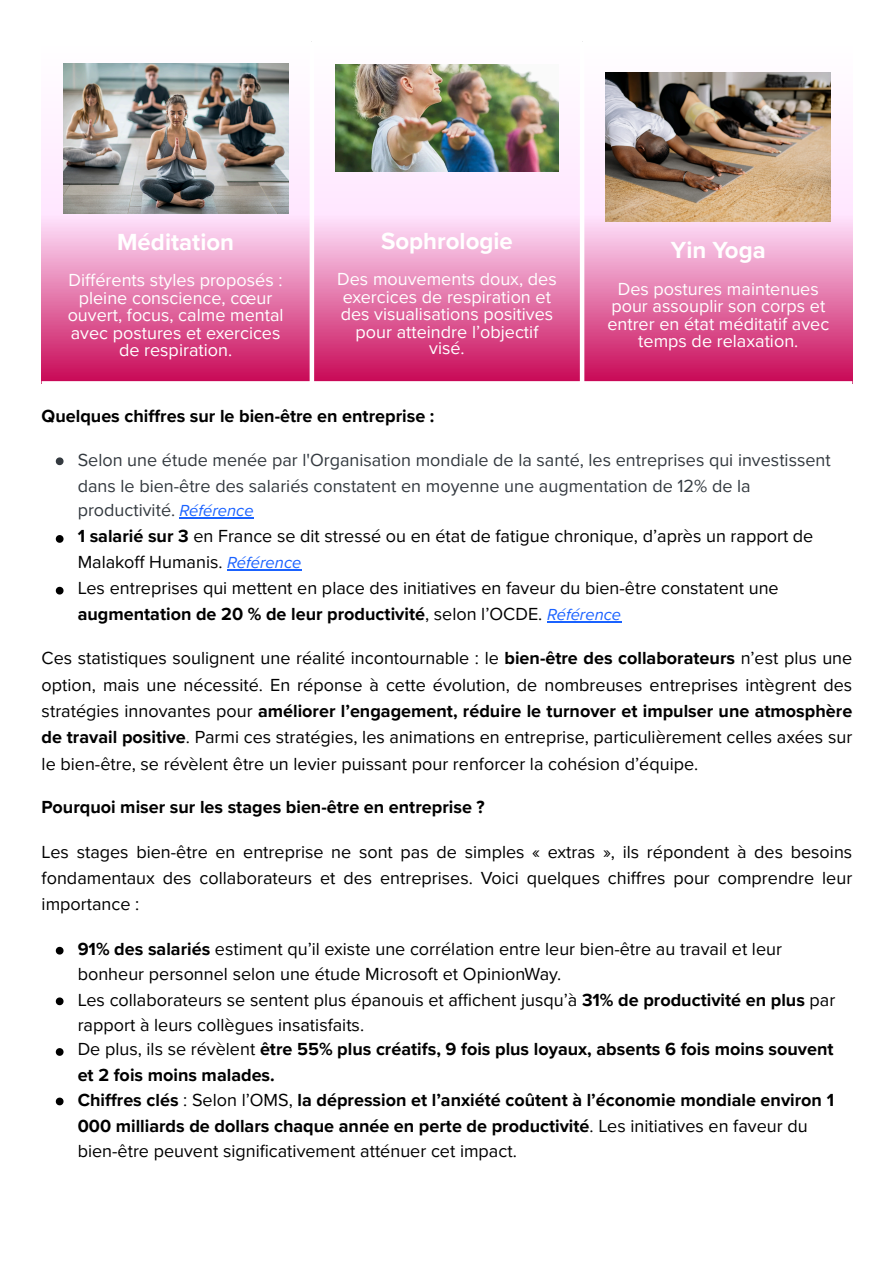
<style>
.page{position:relative;width:894px;height:1263px;background:#fff}
.page>*{position:absolute;margin:0;border:0;box-sizing:border-box;transform-origin:0 0}
.t1{font:700 24px "Proxima Nova";color:#fff}
.t2{font:18px/25.8px "Proxima Nova";color:#000}
.t3{font:700 18px/25.3px "Proxima Nova";color:#000}
.t4{font:18px/17.4px "Proxima Nova";color:#fff;text-align:center}
.t5{font:18px/25.3px "Proxima Nova";color:#343a40}
.s1{font-style:italic;font-size:16.5px;color:#1a62ff}
.s2{font-weight:700}
.s3{font-weight:400}
</style>
<div class="page">
<svg style="left:56px;top:457px;width:7px;height:8px"></svg>
<svg style="left:179px;top:517px;width:75px;height:2px"></svg>
<svg style="left:56px;top:535px;width:7px;height:8px"></svg>
<svg style="left:56px;top:587px;width:7px;height:7px"></svg>
<svg style="left:56px;top:947px;width:7px;height:7px"></svg>
<svg style="left:56px;top:997px;width:7px;height:8px"></svg>
<svg style="left:56px;top:1048px;width:7px;height:8px"></svg>
<svg style="left:56px;top:1098px;width:7px;height:7px"></svg>
<svg style="left:42px;top:63px;width:267px;height:318px;background:#e786b5"></svg>
<svg style="left:314px;top:100px;width:265px;height:281px;background:#e993bf"></svg>
<svg style="left:584px;top:72px;width:268px;height:309px;background:#e682b1"></svg>
<img style="left:63px;top:63px;width:225px;height:151px">
<img style="left:335px;top:64px;width:223px;height:107px">
<img style="left:605px;top:72px;width:225px;height:150px">
<hr style="left:179px;top:518px;width:74px;height:1px;background:#1a62ff">
<hr style="left:227px;top:569px;width:74px;height:1px;background:#1a62ff">
<hr style="left:547px;top:621px;width:74px;height:1px;background:#1a62ff">
<h1 class="t1" style="left:117px;top:228px;width:118px">Méditation</h1>
<p class="t4" style="left:68px;top:271px;width:217px">Différents styles proposés : pleine conscience, cœur ouvert, focus, calme mental avec postures et exercices de respiration.</p>
<h1 class="t1" style="left:381px;top:227px;width:133px">Sophrologie</h1>
<p class="t4" style="left:337px;top:270px;width:221px">Des mouvements doux, des exercices de respiration et des visualisations positives pour atteindre l’objectif visé.</p>
<h1 class="t1" style="left:670px;top:236px;width:96px">Yin Yoga</h1>
<p class="t4" style="left:607px;top:281px;width:223px">Des postures maintenues pour assouplir son corps et entrer en état méditatif avec temps de relaxation.</p>
<h3 class="t3" style="left:42px;top:404px;width:394px">Quelques chiffres sur le bien-être en entreprise :</h3>
<p class="t5" style="left:78px;top:447px;width:754px">Selon une étude menée par l'Organisation mondiale de la santé, les entreprises qui investissent dans le bien-être des salariés constatent en moyenne une augmentation de 12% de la productivité. <span class="s1">Référence</span></p>
<p class="t2" style="left:78px;top:524px;width:737px"><span class="s2">1 salarié sur 3</span> en France se dit stressé ou en état de fatigue chronique, d’après un rapport de<br>Malakoff Humanis. <span class="s1">Référence</span></p>
<p class="t2" style="left:78px;top:576px;width:702px">Les entreprises qui mettent en place des initiatives en faveur du bien-être constatent une <span class="s2">augmentation de 20 % de leur productivité</span>, selon l’OCDE. <span class="s1">Référence</span></p>
<p class="t2" style="left:42px;top:645px;width:811px;line-height:26.4px;text-align:justify">Ces statistiques soulignent une réalité incontournable : le <span class="s2">bien-être des collaborateurs</span> n’est plus une option, mais une nécessité. En réponse à cette évolution, de nombreuses entreprises intègrent des stratégies innovantes pour <span class="s2">améliorer l’engagement, réduire le turnover et impulser une atmosphère de travail positive</span>. Parmi ces stratégies, les animations en entreprise, particulièrement celles axées sur le bien-être, se révèlent être un levier puissant pour renforcer la cohésion d’équipe.</p>
<h3 class="t3" style="left:42px;top:795px;width:444px">Pourquoi miser sur les stages bien-être en entreprise ?</h3>
<p class="t2" style="left:42px;top:840px;width:811px;text-align:justify">Les stages bien-être en entreprise ne sont pas de simples « extras », ils répondent à des besoins fondamentaux des collaborateurs et des entreprises. Voici quelques chiffres pour comprendre leur importance :</p>
<p class="t2" style="left:78px;top:937px;width:705px;line-height:24.8px"><span class="s2">91% des salariés</span> estiment qu’il existe une corrélation entre leur bien-être au travail et leur bonheur personnel selon une étude Microsoft et OpinionWay.</p>
<p class="t2" style="left:78px;top:988px;width:759px;line-height:24.8px">Les collaborateurs se sentent plus épanouis et affichent jusqu’à <span class="s2">31% de productivité en plus</span> par rapport à leurs collègues insatisfaits.</p>
<p class="t3" style="left:78px;top:1037px;width:757px;line-height:25.8px"><span class="s3">De plus, ils se révèlent</span> être 55% plus créatifs, 9 fois plus loyaux, absents 6 fois moins souvent et 2 fois moins malades.</p>
<p class="t3" style="left:78px;top:1088px;width:757px">Chiffres clés <span class="s3">: Selon l’OMS,</span> la dépression et l’anxiété coûtent à l’économie mondiale environ 1<br>000 milliards de dollars chaque année en perte de productivité<span class="s3">. Les initiatives en faveur du bien-être peuvent significativement atténuer cet impact.</span></p>
</div>
